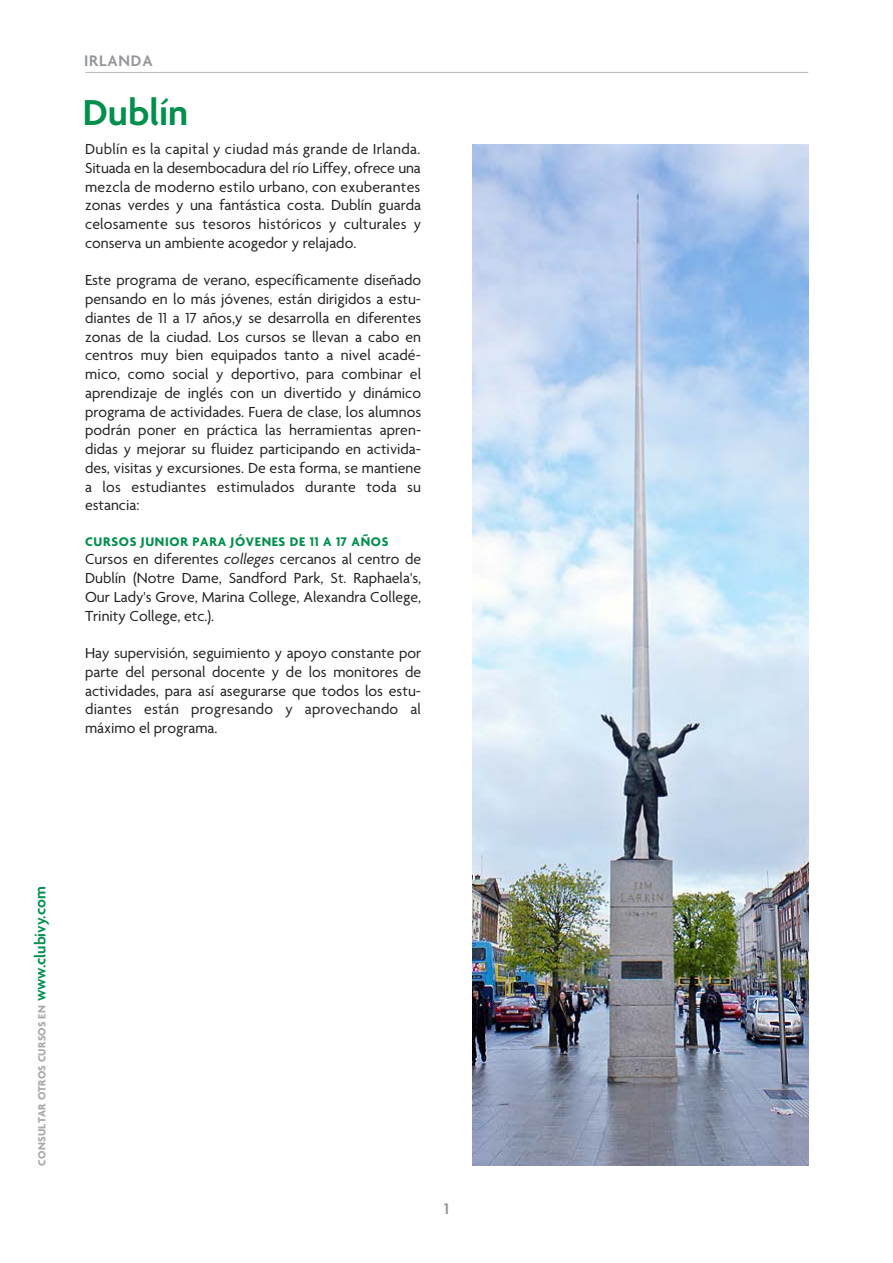
<style>
.page{position:relative;width:893px;height:1263px;background:#fff}
.page>*{position:absolute;margin:0;border:0;box-sizing:border-box;transform-origin:0 0}
.t1{font:600 39px "Agenda";color:#008f4d}
.t2{font:600 16.5px "Agenda";letter-spacing:.05em;color:#939598}
.t3{font:15.75px/18.8px "Agenda";color:#231f20;text-align:justify}
.t4{font:700 13.5px "Agenda";letter-spacing:.05em;color:#008f4d}
.t5{font:700 11.25px "Agenda";letter-spacing:.02em;color:#a8a9ad}
.s1{font-style:italic}
.s2{font-weight:600;font-size:16.2px;color:#008f4d}
</style>
<div class="page">
<hr style="left:85px;top:72px;width:723px;height:1px;background:#bcbdc0">
<img style="left:472px;top:144px;width:336px;height:1021px">
<p class="t2" style="left:84px;top:51px;width:70px">IRLANDA</p>
<h1 class="t1" style="left:83px;top:88px;width:107px">Dublín</h1>
<p class="t3" style="left:85px;top:139px;width:338px">Dublín es la capital y ciudad más grande de Irlanda.<br>Situada en la desembocadura del río Liffey, ofrece una mezcla de moderno estilo urbano, con exuberantes zonas verdes y una fantástica costa. Dublín guarda celosamente sus tesoros históricos y culturales y conserva un ambiente acogedor y relajado.</p>
<p class="t3" style="left:85px;top:271px;width:338px">Este programa de verano, específicamente diseñado pensando en lo más jóvenes, están dirigidos a estu&shy;diantes de 11 a 17 años,y se desarrolla en diferentes zonas de la ciudad. Los cursos se llevan a cabo en centros muy bien equipados tanto a nivel acadé&shy;mico, como social y deportivo, para combinar el aprendizaje de inglés con un divertido y dinámico programa de actividades. Fuera de clase, los alumnos podrán poner en práctica las herramientas apren&shy;didas y mejorar su fluidez participando en activida&shy;des, visitas y excursiones. De esta forma, se mantiene a los estudiantes estimulados durante toda su estancia:</p>
<p class="t4" style="left:85px;top:533px;width:305px">CURSOS JUNIOR PARA JÓVENES DE 11 A 17 AÑOS</p>
<p class="t3" style="left:85px;top:550px;width:337px">Cursos en diferentes <span class="s1">colleges</span> cercanos al centro de Dublín (Notre Dame, Sandford Park, St. Raphaela's, Our Lady's Grove, Marina College, Alexandra College, Trinity College, etc.).</p>
<p class="t3" style="left:85px;top:643px;width:337px">Hay supervisión, seguimiento y apoyo constante por parte del personal docente y de los monitores de actividades, para así asegurarse que todos los estu&shy;diantes están progresando y aprovechando al máximo el programa.</p>
<p class="t5" style="left:35px;top:1166px;width:281px;rotate:-90deg">CONSULTAR OTROS CURSOS EN <span class="s2">www.clubivy.com</span></p>
<p class="t2" style="left:444px;top:1199px;width:6px">1</p>
</div>
